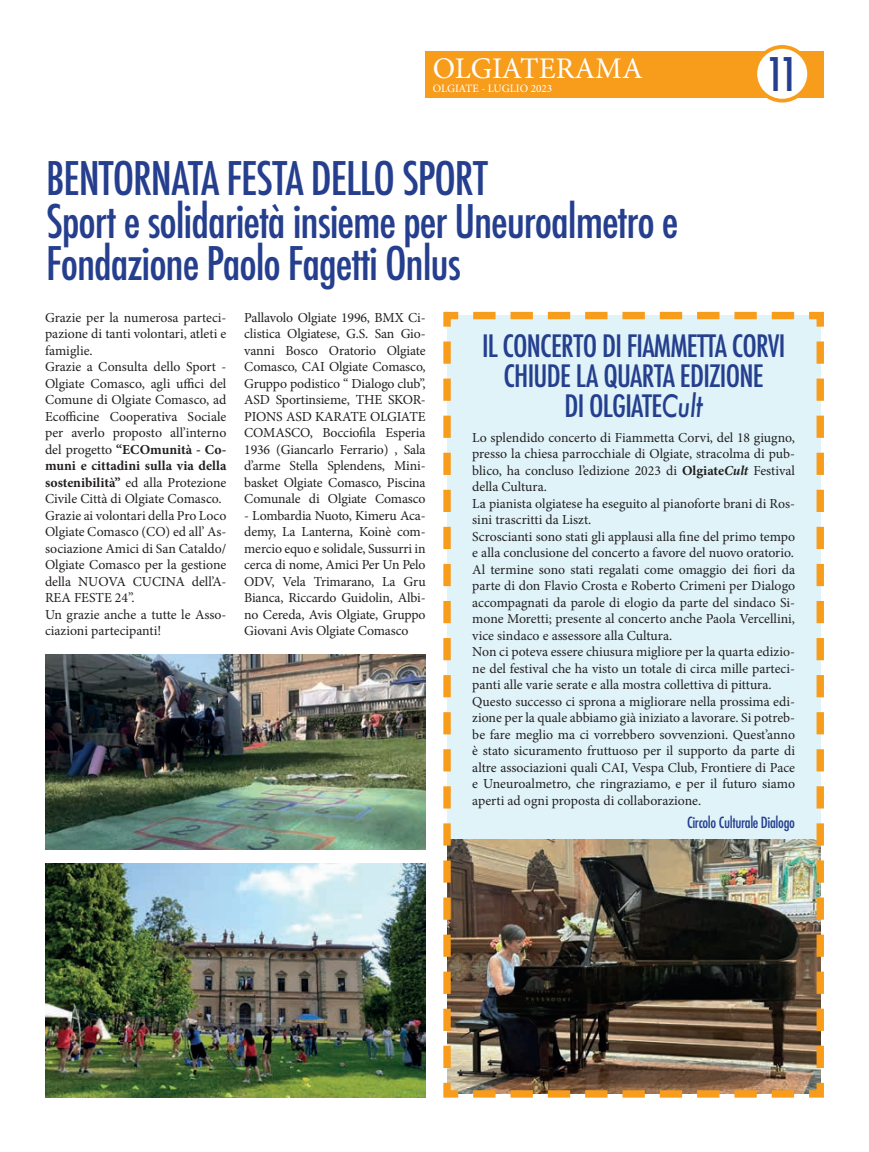
<style>
.page{position:relative;width:869px;height:1152px;background:#fff}
.page>*{position:absolute;margin:0;border:0;box-sizing:border-box;transform-origin:0 0}
.t1{font:500 condensed 45px/42.5px "Futura";letter-spacing:-.025em;color:#253f8e}
.t2{font:500 condensed 30px/30px "Futura";letter-spacing:-.025em;color:#253f8e;text-align:center}
.t3{font:30px "Minion Pro";color:#fff}
.t4{font:500 condensed 15px "Futura";letter-spacing:-.025em;color:#253f8e}
.t5{font:13.75px/16.5px "Minion Pro";color:#231f20}
.t6{font:11.25px "Minion Pro";color:#fff}
.s1{font-weight:700}
.s2{font-style:italic;font-stretch:normal}
.s3{font-weight:700;font-style:italic}
</style>
<div class="page">
<div style="left:425px;top:51px;width:398px;height:46px;background:#f89c1c"></div>
<div style="left:755px;top:47px;width:53px;height:54px;background:#fff;border-radius:50%"></div>
<div style="left:753px;top:45px;width:57px;height:57px;border:4px solid #f89c1c;border-radius:50%"></div>
<img style="left:45px;top:654px;width:380px;height:195px">
<img style="left:45px;top:863px;width:380px;height:234px">
<svg style="left:443px;top:311px;width:381px;height:787px;background:#b7beb9"></svg>
<h2 class="t3" style="left:432px;top:49px;width:211px">OLGIATERAMA</h2>
<p class="t6" style="left:432px;top:81px;width:121px">OLGIATE - LUGLIO 2023</p>
<h1 class="t1" style="left:46px;top:157px;width:633px">BENTORNATA FESTA DELLO SPORT<br>Sport e solidarietà insieme per Uneuroalmetro e<br>Fondazione Paolo Fagetti Onlus</h1>
<h1 class="t1" style="left:765px;top:54px;width:34px">1 17</h1>
<p class="t5" style="left:45px;top:309px;width:183px">Grazie per la numerosa parteci&shy;pazione di tanti volontari, atleti e famiglie.<br>Grazie a Consulta dello Sport -<br>Olgiate Comasco, agli uffici del<br>Comune di Olgiate Comasco, ad<br>Ecofficine Cooperativa Sociale per averlo proposto all’interno del progetto <span class="s1">“ECOmunità - Co&shy;muni e cittadini sulla via della sostenibilità”</span> ed alla Protezione<br>Civile Città di Olgiate Comasco.<br>Grazie ai volontari della Pro Loco<br>Olgiate Comasco (CO) ed all’ As&shy;sociazione Amici di San Cataldo/<br>Olgiate Comasco per la gestione della NUOVA CUCINA dell’A-<br>REA FESTE 24”.<br>Un grazie anche a tutte le Asso&shy;ciazioni partecipanti!</p>
<p class="t5" style="left:244px;top:309px;width:183px;text-align:justify">Pallavolo Olgiate 1996, BMX Ci&shy;clistica Olgiatese, G.S. San Gio&shy;vanni Bosco Oratorio Olgiate Comasco, CAI Olgiate Comasco, Gruppo podistico “ Dialogo club”, ASD Sportinsieme, THE SKOR-PIONS ASD KARATE OLGIATE COMASCO, Bocciofila Esperia 1936 (Giancarlo Ferrario) , Sala d’arme Stella Splendens, Mini&shy;basket Olgiate Comasco, Piscina Comunale di Olgiate Comasco</p>
<p class="t5" style="left:244px;top:507px;width:183px;text-align:justify">- Lombardia Nuoto, Kimeru Aca&shy;demy, La Lanterna, Koinè com&shy;mercio equo e solidale, Sussurri in cerca di nome, Amici Per Un Pelo ODV, Vela Trimarano, La Gru Bianca, Riccardo Guidolin, Albi&shy;no Cereda, Avis Olgiate, Gruppo Giovani Avis Olgiate Comasco</p>
<h2 class="t2" style="left:482px;top:331px;width:304px">IL CONCERTO DI FIAMMETTA CORVI<br>CHIUDE LA QUARTA EDIZIONE<br>DI OLGIATE<span class="s2">Cult</span></h2>
<p class="t5" style="left:472px;top:429px;width:324px">Lo splendido concerto di Fiammetta Corvi, del 18 giugno, presso la chiesa parrocchiale di Olgiate, stracolma di pub&shy;blico, ha concluso l’edizione 2023 di <span class="s1">Olgiate</span><span class="s3">Cult</span> Festival della Cultura.<br>La pianista olgiatese ha eseguito al pianoforte brani di Ros&shy;sini trascritti da Liszt.<br>Scroscianti sono stati gli applausi alla fine del primo tempo e alla conclusione del concerto a favore del nuovo oratorio.<br>Al termine sono stati regalati come omaggio dei fiori da parte di don Flavio Crosta e Roberto Crimeni per Dialogo accompagnati da parole di elogio da parte del sindaco Si&shy;mone Moretti; presente al concerto anche Paola Vercellini, vice sindaco e assessore alla Cultura.<br>Non ci poteva essere chiusura migliore per la quarta edizio&shy;ne del festival che ha visto un totale di circa mille parteci&shy;panti alle varie serate e alla mostra collettiva di pittura.<br>Questo successo ci sprona a migliorare nella prossima edi&shy;zione per la quale abbiamo già iniziato a lavorare. Si potreb&shy;be fare meglio ma ci vorrebbero sovvenzioni. Quest’anno è stato sicuramento fruttuoso per il supporto da parte di altre associazioni quali CAI, Vespa Club, Frontiere di Pace e Uneuroalmetro, che ringraziamo, e per il futuro siamo aperti ad ogni proposta di collaborazione.</p>
<p class="t4" style="left:686px;top:812px;width:109px">Circolo Culturale Dialogo</p>
</div>
